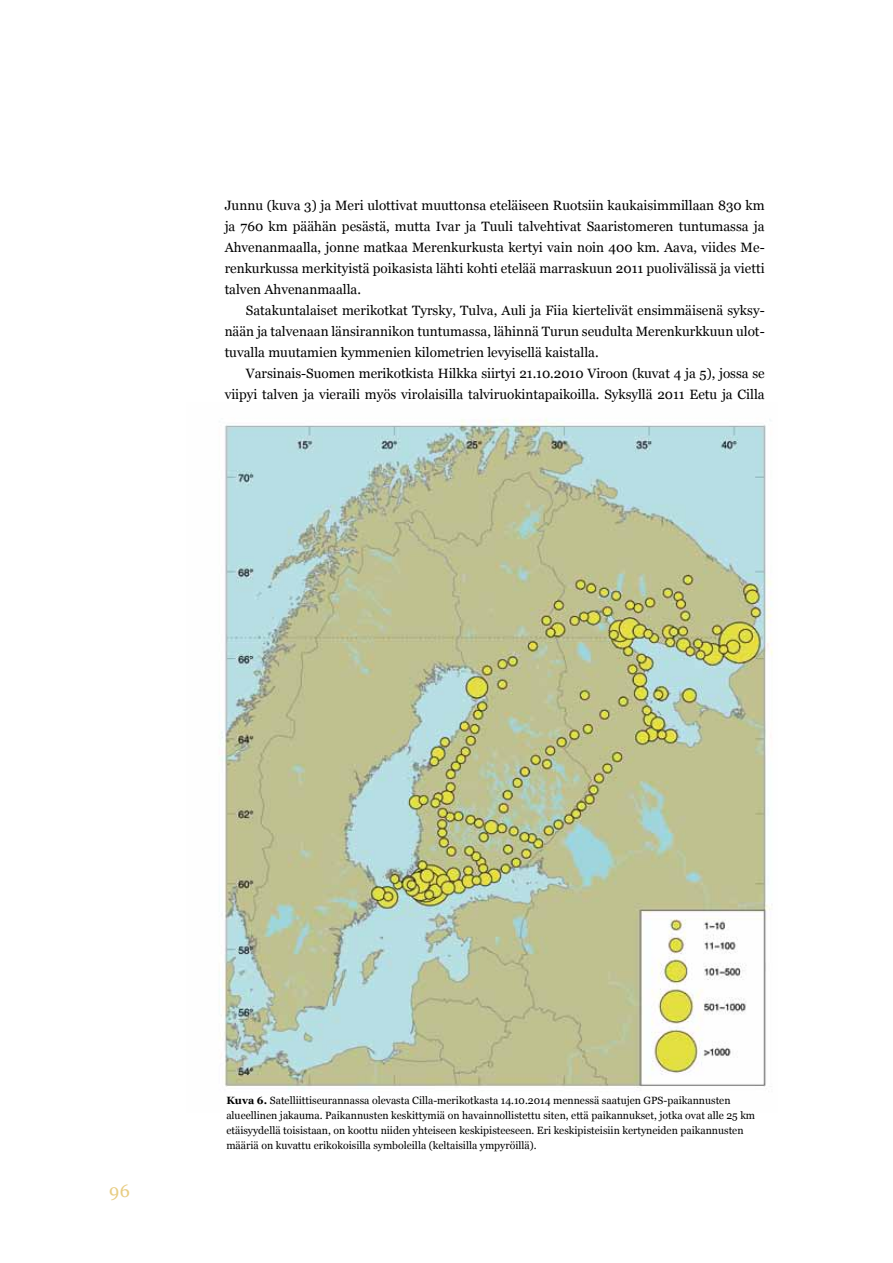
<style>
.page{position:relative;width:893px;height:1263px;background:#fff}
.page>*{position:absolute;margin:0;border:0;box-sizing:border-box;transform-origin:0 0}
.t1{font:18px "Georgia";color:#e8cd83}
.t2{font:13.5px/21px "Georgia";letter-spacing:-.005em;color:#000;text-align:justify}
.t3{font:10.5px/15px "Georgia";color:#000}
.s1{font-weight:700}
</style>
<div class="page">
<img style="left:219px;top:418px;width:554px;height:671px">
<p class="t2" style="left:225px;top:195px;width:542px">Junnu (kuva 3) ja Meri ulottivat muuttonsa eteläiseen Ruotsiin kaukaisimmillaan 830 km ja 760 km päähän pesästä, mutta Ivar ja Tuuli talvehtivat Saaristomeren tuntumassa ja Ahvenanmaalla, jonne matkaa Merenkurkusta kertyi vain noin 400 km. Aava, viides Me&shy;renkurkussa merkityistä poikasista lähti kohti etelää marraskuun 2011 puolivälissä ja vietti talven Ahvenanmaalla.</p>
<p class="t2" style="left:225px;top:300px;width:541px;text-indent:21px">Satakuntalaiset merikotkat Tyrsky, Tulva, Auli ja Fiia kiertelivät ensimmäisenä syksy&shy;nään ja talvenaan länsirannikon tuntumassa, lähinnä Turun seudulta Merenkurkkuun ulot&shy;tuvalla muutamien kymmenien kilometrien levyisellä kaistalla.</p>
<p class="t2" style="left:225px;top:363px;width:542px;text-align:right">Varsinais-Suomen merikotkista Hilkka siirtyi 21.10.2010 Viroon (kuvat 4 ja 5), jossa se viipyi talven ja vieraili myös virolaisilla talviruokintapaikoilla. Syksyllä 2011 Eetu ja Cilla</p>
<h1 class="t1" style="left:109px;top:1178px;width:22px">96</h1>
<p class="t3" style="left:226px;top:1093px;width:530px"><span class="s1">Kuva 6.</span> Satelliittiseurannassa olevasta Cilla-merikotkasta 14.10.2014 mennessä saatujen GPS-paikannusten alueellinen jakauma. Paikannusten keskittymiä on havainnollistettu siten, että paikannukset, jotka ovat alle 25 km etäisyydellä toisistaan, on koottu niiden yhteiseen keskipisteeseen. Eri keskipisteisiin kertyneiden paikannusten määriä on kuvattu erikokoisilla symboleilla (keltaisilla ympyröillä).</p>
</div>
